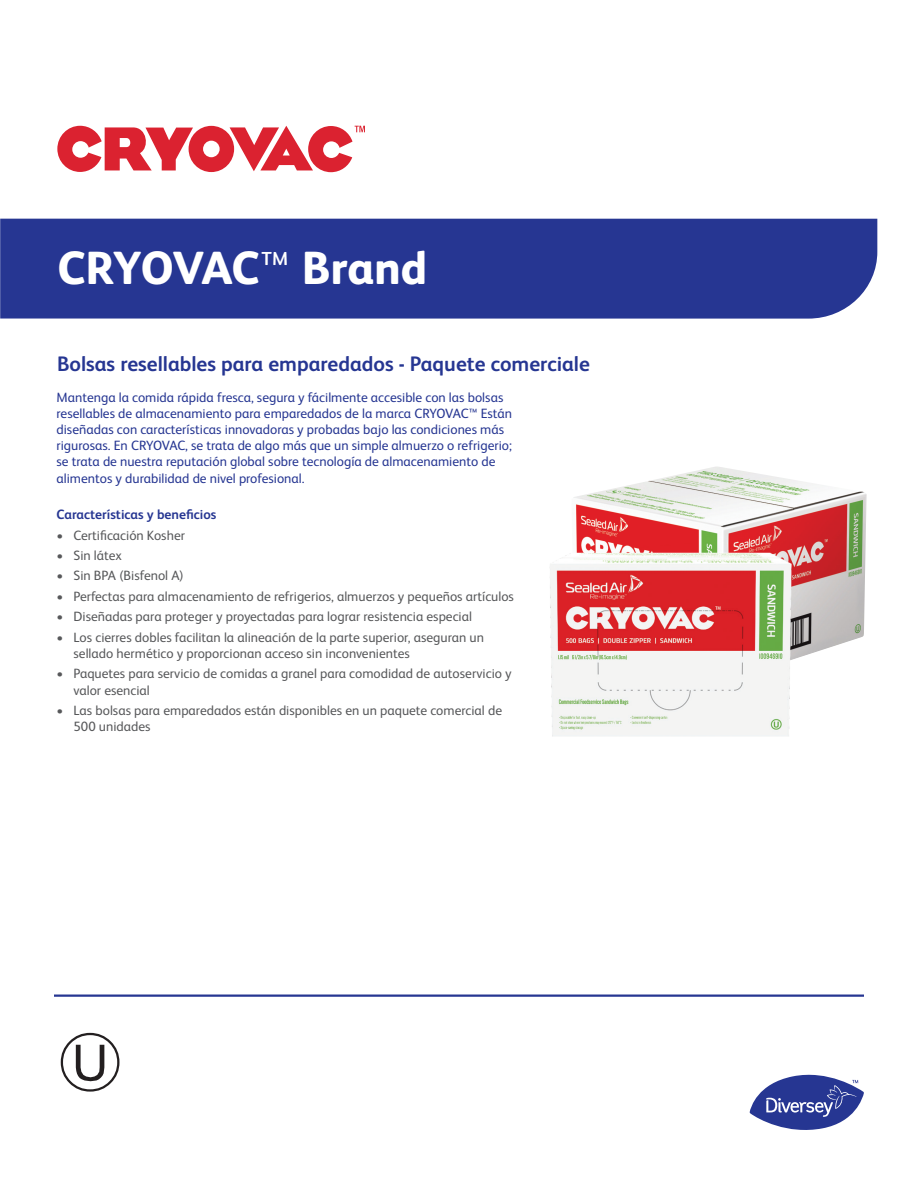
<style>
.page{position:relative;width:918px;height:1188px;background:#fff}
.page>*{position:absolute;margin:0;border:0;box-sizing:border-box;transform-origin:0 0}
.t1{font:800 46.5px "FS Albert Pro";letter-spacing:-.015em;color:#fff}
.t2{font:700 21px "FS Albert Pro";color:#263692}
.t3{font:13.5px/16.2px "FS Albert Pro";color:#57585a}
.t4{font:13.5px/16.2px "FS Albert Pro";color:#263692}
.t5{font:700 13.5px "FS Albert Pro";color:#263692}
.s1{font-weight:400}
</style>
<div class="page">
<hr style="left:54px;top:995px;width:810px;height:2px;background:#263692">
<svg style="left:57px;top:126px;width:308px;height:46px"></svg>
<svg style="left:61px;top:1033px;width:58px;height:59px"></svg>
<img style="left:573px;top:467px;width:294px;height:188px">
<img style="left:550px;top:508px;width:258px;height:229px">
<div style="left:0;top:219px;width:877px;height:100px;background:#263692"></div>
<svg style="left:749px;top:1074px;width:115px;height:56px"></svg>
<h1 class="t1" style="left:57px;top:232px;width:372px">CRYOVAC<span class="s1">™</span> Brand</h1>
<h2 class="t2" style="left:57px;top:350px;width:534px">Bolsas resellables para emparedados - Paquete comerciale</h2>
<p class="t4" style="left:57px;top:388px;width:457px">Mantenga la comida rápida fresca, segura y fácilmente accesible con las bolsas resellables de almacenamiento para emparedados de la marca CRYOVAC™ Están diseñadas con características innovadoras y probadas bajo las condiciones más rigurosas. En CRYOVAC, se trata de algo más que un simple almuerzo o refrigerio; se trata de nuestra reputación global sobre tecnología de almacenamiento de alimentos y durabilidad de nivel profesional.</p>
<p class="t5" style="left:57px;top:505px;width:161px">Características y beneficios</p>
<p class="t3" style="left:57px;top:526px;width:130px">• Certificación Kosher</p>
<p class="t3" style="left:57px;top:546px;width:67px">• Sin látex</p>
<p class="t3" style="left:57px;top:567px;width:129px">• Sin BPA (Bisfenol A)</p>
<p class="t3" style="left:57px;top:587px;width:459px">• Perfectas para almacenamiento de refrigerios, almuerzos y pequeños artículos</p>
<p class="t3" style="left:57px;top:608px;width:417px">• Diseñadas para proteger y proyectadas para lograr resistencia especial</p>
<p class="t3" style="left:74px;top:628px;width:412px;text-indent:-17px">• Los cierres dobles facilitan la alineación de la parte superior, aseguran un sellado hermético y proporcionan acceso sin inconvenientes</p>
<p class="t3" style="left:74px;top:665px;width:440px;text-indent:-17px">• Paquetes para servicio de comidas a granel para comodidad de autoservicio y valor esencial</p>
<p class="t3" style="left:74px;top:701px;width:430px;text-indent:-17px">• Las bolsas para emparedados están disponibles en un paquete comercial de<br>500 unidades</p>
</div>
